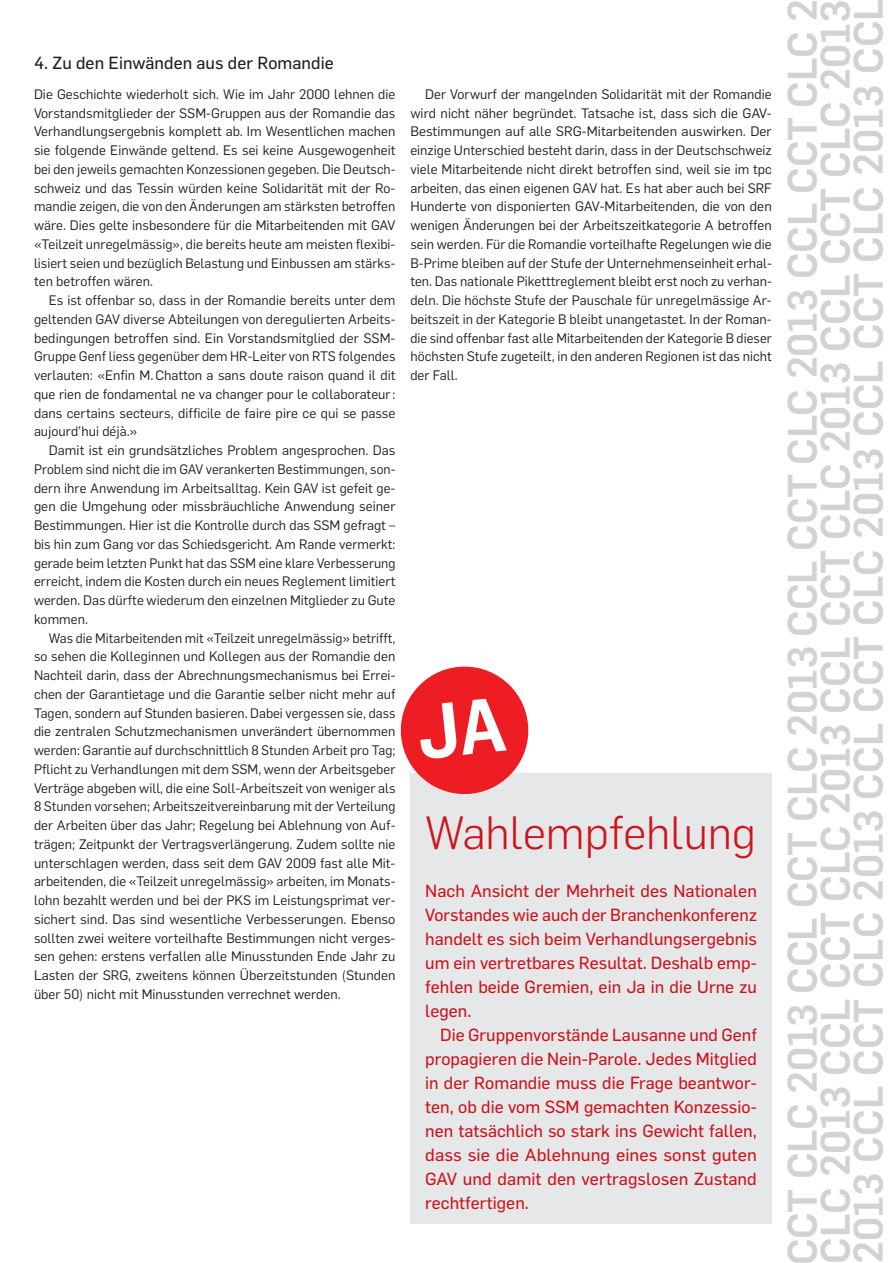
<style>
.page{position:relative;width:893px;height:1263px;background:#fff}
.page>*{position:absolute;margin:0;border:0;box-sizing:border-box;transform-origin:0 0}
.t1{font:300 45.75px "Flama";color:#cd151d}
.t2{font:500 40.5px/33px "Flama";color:#d1d2d4;text-align:justify}
.t3{font:17.25px/24px "Flama Basic";letter-spacing:.005em;color:#cd151d;text-align:justify}
.t4{font:17.25px "Flama Basic";letter-spacing:.005em;color:#231f20}
.t5{font:13.5px/18.8px "Flama";letter-spacing:.005em;color:#231f20;text-align:justify}
</style>
<div class="page">
<div style="left:410px;top:774px;width:362px;height:450px;background:#e6e7e9"></div>
<svg style="left:400px;top:666px;width:132px;height:128px"></svg>
<p class="t4" style="left:34px;top:51px;width:301px">4. Zu den Einwänden aus der Romandie</p>
<p class="t5" style="left:34px;top:84px;width:363px">Die Geschichte wiederholt sich. Wie im Jahr 2000 lehnen die Vorstandsmitglieder der SSM-Gruppen aus der Romandie das Verhandlungsergebnis komplett ab. Im Wesentlichen machen sie folgende Einwände geltend. Es sei keine Ausgewogenheit bei den jeweils gemachten Konzessionen gegeben. Die Deutsch&shy;schweiz und das Tessin würden keine Solidarität mit der Ro&shy;mandie zeigen, die von den Änderungen am stärksten betroffen wäre. Dies gelte insbesondere für die Mitarbeitenden mit GAV «Teilzeit unregelmässig», die bereits heute am meisten flexibi&shy;lisiert seien und bezüglich Belastung und Einbussen am stärks&shy;ten betroffen wären.</p>
<p class="t5" style="left:34px;top:290px;width:363px;text-indent:15px">Es ist offenbar so, dass in der Romandie bereits unter dem geltenden GAV diverse Abteilungen von deregulierten Arbeits&shy;bedingungen betroffen sind. Ein Vorstandsmitglied der SSM-Gruppe Genf liess gegenüber dem HR-Leiter von RTS folgendes verlauten: «Enfin M.Chatton a sans doute raison quand il dit que rien de fondamental ne va changer pour le collaborateur: dans certains secteurs, difficile de faire pire ce qui se passe aujourd’hui déjà.»</p>
<p class="t5" style="left:34px;top:440px;width:363px;text-indent:15px">Damit ist ein grundsätzliches Problem angesprochen. Das Problem sind nicht die im GAV verankerten Bestimmungen, son&shy;dern ihre Anwendung im Arbeitsalltag. Kein GAV ist gefeit ge&shy;gen die Umgehung oder missbräuchliche Anwendung seiner Bestimmungen. Hier ist die Kontrolle durch das SSM gefragt – bis hin zum Gang vor das Schiedsgericht. Am Rande vermerkt: gerade beim letzten Punkt hat das SSM eine klare Verbesserung erreicht, indem die Kosten durch ein neues Reglement limitiert werden. Das dürfte wiederum den einzelnen Mitglieder zu Gute kommen.</p>
<p class="t5" style="left:34px;top:628px;width:363px;text-indent:15px">Was die Mitarbeitenden mit «Teilzeit unregelmässig» betrifft, so sehen die Kolleginnen und Kollegen aus der Romandie den Nachteil darin, dass der Abrechnungsmechanismus bei Errei&shy;chen der Garantietage und die Garantie selber nicht mehr auf Tagen, sondern auf Stunden basieren. Dabei vergessen sie, dass die zentralen Schutzmechanismen unverändert übernommen werden: Garantie auf durchschnittlich 8 Stunden Arbeit pro Tag; Pflicht zu Verhandlungen mit dem SSM, wenn der Arbeitsgeber Verträge abgeben will, die eine Soll-Arbeitszeit von weniger als 8 Stunden vorsehen; Arbeitszeitvereinbarung mit der Verteilung der Arbeiten über das Jahr; Regelung bei Ablehnung von Auf&shy;trägen; Zeitpunkt der Vertragsverlängerung. Zudem sollte nie unterschlagen werden, dass seit dem GAV 2009 fast alle Mit&shy;arbeitenden, die «Teilzeit unregelmässig» arbeiten, im Monats&shy;lohn bezahlt werden und bei der PKS im Leistungsprimat ver&shy;sichert sind. Das sind wesentliche Verbesserungen. Ebenso sollten zwei weitere vorteilhafte Bestimmungen nicht verges&shy;sen gehen: erstens verfallen alle Minusstunden Ende Jahr zu Lasten der SRG, zweitens können Überzeitstunden (Stunden über 50) nicht mit Minusstunden verrechnet werden.</p>
<p class="t5" style="left:410px;top:84px;width:363px;text-indent:15px">Der Vorwurf der mangelnden Solidarität mit der Romandie wird nicht näher begründet. Tatsache ist, dass sich die GAV-Bestimmungen auf alle SRG-Mitarbeitenden auswirken. Der einzige Unterschied besteht darin, dass in der Deutschschweiz viele Mitarbeitende nicht direkt betroffen sind, weil sie im tpc arbeiten, das einen eigenen GAV hat. Es hat aber auch bei SRF Hunderte von disponierten GAV-Mitarbeitenden, die von den wenigen Änderungen bei der Arbeitszeitkategorie A betroffen sein werden. Für die Romandie vorteilhafte Regelungen wie die B-Prime bleiben auf der Stufe der Unternehmenseinheit erhal&shy;ten. Das nationale Piketttreglement bleibt erst noch zu verhan&shy;deln. Die höchste Stufe der Pauschale für unregelmässige Ar&shy;beitszeit in der Kategorie B bleibt unangetastet. In der Roman&shy;die sind offenbar fast alle Mitarbeitenden der Kategorie B dieser höchsten Stufe zugeteilt, in den anderen Regionen ist das nicht der Fall.</p>
<h1 class="t1" style="left:425px;top:802px;width:332px">Wahlempfehlung</h1>
<p class="t3" style="left:425px;top:878px;width:333px">Nach Ansicht der Mehrheit des Nationalen Vorstandes wie auch der Branchenkonferenz handelt es sich beim Verhandlungsergebnis um ein vertretbares Resultat. Deshalb emp&shy;fehlen beide Gremien, ein Ja in die Urne zu legen.</p>
<p class="t3" style="left:425px;top:1022px;width:333px;text-indent:15px">Die Gruppenvorstände Lausanne und Genf propagieren die Nein-Parole. Jedes Mitglied in der Romandie muss die Frage beantwor&shy;ten, ob die vom SSM gemachten Konzessio&shy;nen tatsächlich so stark ins Gewicht fallen, dass sie die Ablehnung eines sonst guten GAV und damit den vertragslosen Zustand rechtfertigen.</p>
<h2 class="t2" style="left:783px;top:1265px;width:1269px;rotate:-90deg">CCT CLC 2013 CCL CCT CLC 2013 CCL CCT CLC 2013 CCL CCT CLC 2<br>CLC 2013 CCL CCT CLC 2013 CCL CCT CLC 2013 CCL CCT CLC 2013<br>2013 CCL CCT CLC 2013 CCL CCT CLC 2013 CCL CCT CLC 2013 CCL</h2>
</div>
